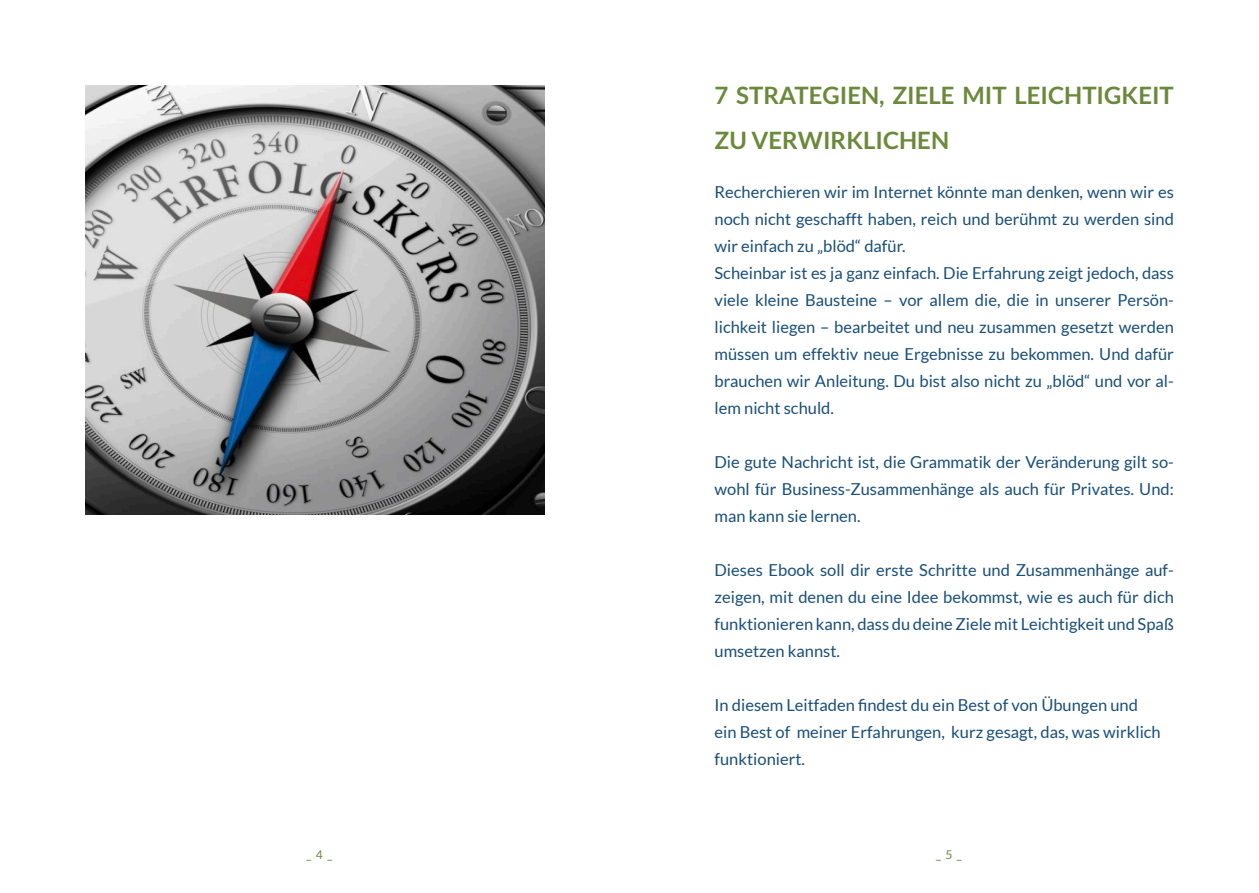
<style>
.page{position:relative;width:1259px;height:893px;background:#fff}
.page>*{position:absolute;margin:0;border:0;box-sizing:border-box;transform-origin:0 0}
.überschrift_grün{font:700 24px/45px "Lato";color:#6a893a}
.Fließtext{font:16.5px/27px "Lato";color:#184e7a;text-align:justify}
.Fließtext-2{font:12px "Lato";color:#6a893a}
</style>
<div class="page">
<img style="left:85px;top:85px;width:459px;height:429px">
<p class="überschrift_grün" style="left:714px;top:73px;width:461px">7 STRATEGIEN, ZIELE MIT LEICHTIGKEIT<br>ZU VERWIRKLICHEN</p>
<p class="Fließtext" style="left:714px;top:178px;width:461px">Recherchieren wir im Internet könnte man denken, wenn wir es noch nicht geschafft haben, reich und berühmt zu werden sind wir einfach zu „blöd“ dafür.</p>
<p class="Fließtext" style="left:714px;top:259px;width:461px">Scheinbar ist es ja ganz einfach. Die Erfahrung zeigt jedoch, dass viele kleine Bausteine – vor allem die, die in unserer Persön&shy;lichkeit liegen – bearbeitet und neu zusammen gesetzt werden müssen um effektiv neue Ergebnisse zu bekommen. Und dafür brauchen wir Anleitung. Du bist also nicht zu „blöd“ und vor al&shy;lem nicht schuld.</p>
<p class="Fließtext" style="left:714px;top:448px;width:461px">Die gute Nachricht ist, die Grammatik der Veränderung gilt so&shy;wohl für Business-Zusammenhänge als auch für Privates. Und: man kann sie lernen.</p>
<p class="Fließtext" style="left:714px;top:556px;width:461px">Dieses Ebook soll dir erste Schritte und Zusammenhänge auf&shy;zeigen, mit denen du eine Idee bekommst, wie es auch für dich funktionieren kann, dass du deine Ziele mit Leichtigkeit und Spaß umsetzen kannst.</p>
<p class="Fließtext" style="left:714px;top:691px;width:448px;text-align:left">In diesem Leitfaden findest du ein Best of von Übungen und ein Best of meiner Erfahrungen, kurz gesagt, das, was wirklich funktioniert.</p>
<p class="Fließtext-2" style="left:306px;top:848px;width:27px">_ 4 _</p>
<p class="Fließtext-2" style="left:936px;top:848px;width:27px">_ 5 _</p>
</div>
